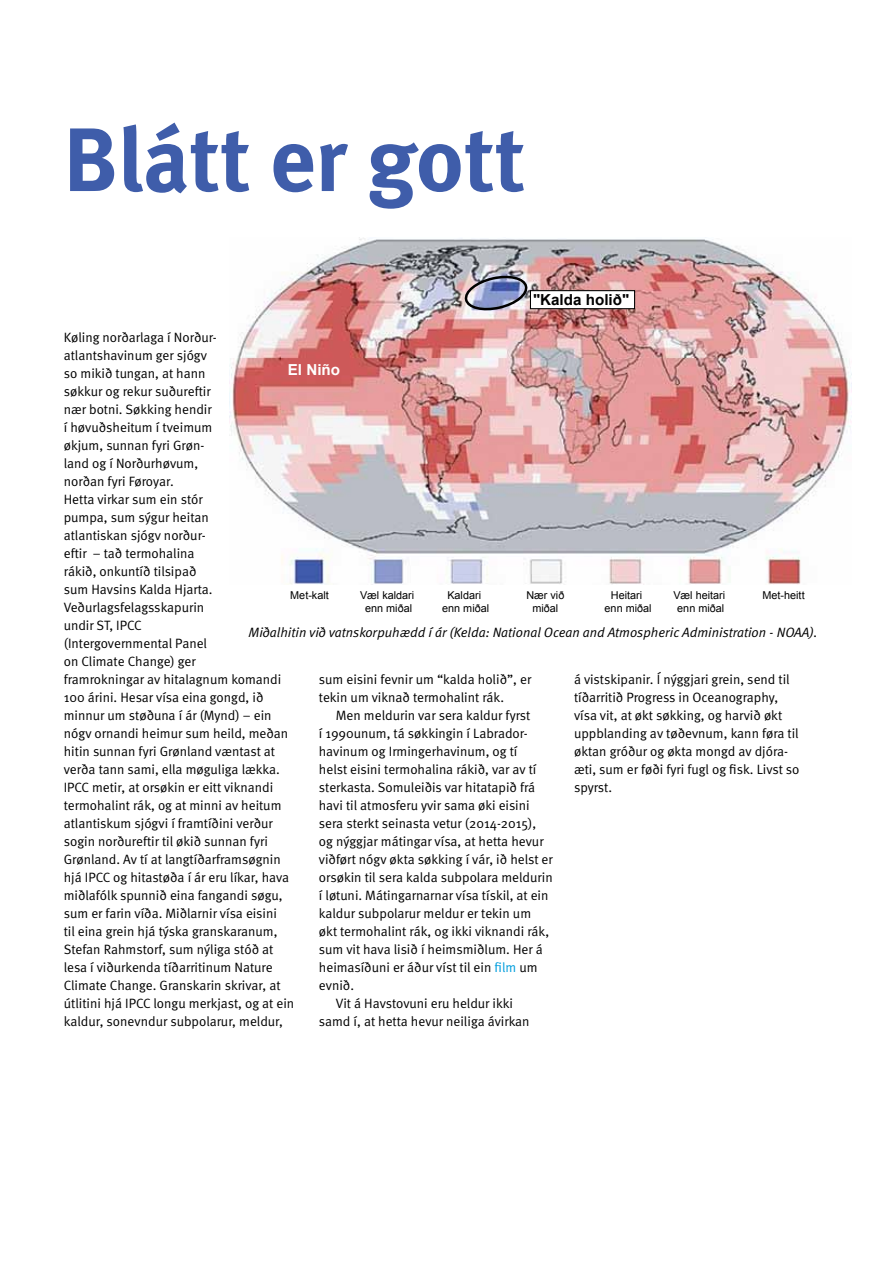
<style>
.page{position:relative;width:893px;height:1263px;background:#fff}
.page>*{position:absolute;margin:0;border:0;box-sizing:border-box;transform-origin:0 0}
.t1{font:700 90px "Meta";color:#3f5daa}
.t2{font:700 15.15px "Arial";color:#000}
.t3{font:700 15.15px "Arial";color:#fff}
.t4{font:13.5px/18px "Meta Normal";color:#000}
.t5{font:italic 13.5px "Meta Normal";color:#000}
.t6{font:10.8px/13px "Arial";color:#000;text-align:center}
.s1{color:#009ddc}
</style>
<div class="page">
<img style="left:230px;top:237px;width:621px;height:348px">
<img style="left:461px;top:272px;width:68px;height:42px">
<div style="left:530px;top:290px;width:105px;height:19px;background:#fff;border:1px solid #000"></div>
<h1 class="t1" style="left:64px;top:106px;width:463px">Blátt er gott</h1>
<p class="t2" style="left:533px;top:289px;width:98px">"Kalda holið"</p>
<p class="t4" style="left:64px;top:328px;width:232px">Køling norðarlaga í Norður&shy;atlantshavinum ger sjógv<br>so mikið tungan, at hann<br>søkkur og rekur suðureftir<br>nær botni. Søkking hendir<br>í høvuðsheitum í tveimum<br>økjum, sunnan fyri Grøn-<br>land og í Norðurhøvum,<br>norðan fyri Føroyar.<br>Hetta virkar sum ein stór<br>pumpa, sum sýgur heitan<br>atlantiskan sjógv norður-<br>eftir – tað termohalina<br>rákið, onkuntíð tilsipað<br>sum Havsins Kalda Hjarta.<br>Veðurlagsfelagsskapurin<br>undir ST, IPCC<br>(Intergovernmental Panel<br>on Climate Change) ger<br>framrokningar av hitalagnum komandi<br>100 árini. Hesar vísa eina gongd, ið minnur um støðuna í ár (Mynd) – ein nógv ornandi heimur sum heild, meðan hitin sunnan fyri Grønland væntast at verða tann sami, ella møguliga lækka.<br>IPCC metir, at orsøkin er eitt viknandi termohalint rák, og at minni av heitum atlantiskum sjógvi í framtíðini verður sogin norðureftir til økið sunnan fyri<br>Grønland. Av tí at langtíðarframsøgnin hjá IPCC og hitastøða í ár eru líkar, hava miðlafólk spunnið eina fangandi søgu, sum er farin víða. Miðlarnir vísa eisini<br>til eina grein hjá týska granskaranum,<br>Stefan Rahmstorf, sum nýliga stóð at lesa í viðurkenda tíðarritinum Nature<br>Climate Change. Granskarin skrivar, at útlitini hjá IPCC longu merkjast, og at ein kaldur, sonevndur subpolarur, meldur,</p>
<p class="t3" style="left:288px;top:360px;width:54px">El Niño</p>
<p class="t6" style="left:290px;top:589px;width:40px">Met-kalt</p>
<p class="t6" style="left:360px;top:589px;width:56px">Væl kaldari enn miðal</p>
<p class="t6" style="left:442px;top:589px;width:49px">Kaldari enn miðal</p>
<p class="t6" style="left:526px;top:589px;width:39px">Nær við miðal</p>
<p class="t6" style="left:605px;top:589px;width:49px">Heitari enn miðal</p>
<p class="t6" style="left:673px;top:589px;width:53px">Væl heitari enn miðal</p>
<p class="t6" style="left:762px;top:589px;width:44px">Met-heitt</p>
<p class="t5" style="left:249px;top:624px;width:570px">Miðalhitin við vatnskorpuhædd í ár (Kelda: National Ocean and Atmospheric Administration - NOAA).</p>
<p class="t4" style="left:574px;top:670px;width:227px">á vistskipanir. Í nýggjari grein, send til tíðarritið Progress in Oceanography, vísa vit, at økt søkking, og harvið økt uppblanding av tøðevnum, kann føra til øktan gróður og økta mongd av djóra&shy;æti, sum er føði fyri fugl og fisk. Livst so spyrst.</p>
<p class="t4" style="left:319px;top:670px;width:214px">sum eisini fevnir um “kalda holið”, er tekin um viknað termohalint rák.</p>
<p class="t4" style="left:336px;top:706px;width:196px">Men meldurin var sera kaldur fyrst</p>
<p class="t4" style="left:319px;top:724px;width:210px">í 1990unum, tá søkkingin í Labrador-</p>
<p class="t4" style="left:319px;top:742px;width:200px">havinum og Irmingerhavinum, og tí</p>
<p class="t4" style="left:319px;top:760px;width:219px">helst eisini termohalina rákið, var av tí</p>
<p class="t4" style="left:319px;top:778px;width:218px">sterkasta. Somuleiðis var hitatapið frá</p>
<p class="t4" style="left:319px;top:796px;width:212px">havi til atmosferu yvir sama øki eisini</p>
<p class="t4" style="left:319px;top:814px;width:219px">sera sterkt seinasta vetur (2014-2015),</p>
<p class="t4" style="left:319px;top:832px;width:226px">og nýggjar mátingar vísa, at hetta hevur</p>
<p class="t4" style="left:319px;top:850px;width:235px">viðført nógv økta søkking í vár, ið helst er</p>
<p class="t4" style="left:319px;top:868px;width:235px">orsøkin til sera kalda subpolara meldurin</p>
<p class="t4" style="left:319px;top:886px;width:231px">í løtuni. Mátingarnarnar vísa tískil, at ein</p>
<p class="t4" style="left:319px;top:904px;width:214px">kaldur subpolarur meldur er tekin um</p>
<p class="t4" style="left:319px;top:922px;width:232px">økt termohalint rák, og ikki viknandi rák,</p>
<p class="t4" style="left:319px;top:940px;width:225px">sum vit hava lisið í heimsmiðlum. Her á</p>
<p class="t4" style="left:319px;top:958px;width:220px">heimasíðuni er áður víst til ein <span class="s1">film</span> um</p>
<p class="t4" style="left:319px;top:976px;width:37px">evnið.</p>
<p class="t4" style="left:336px;top:994px;width:179px">Vit á Havstovuni eru heldur ikki</p>
<p class="t4" style="left:319px;top:1012px;width:212px">samd í, at hetta hevur neiliga ávirkan</p>
</div>
